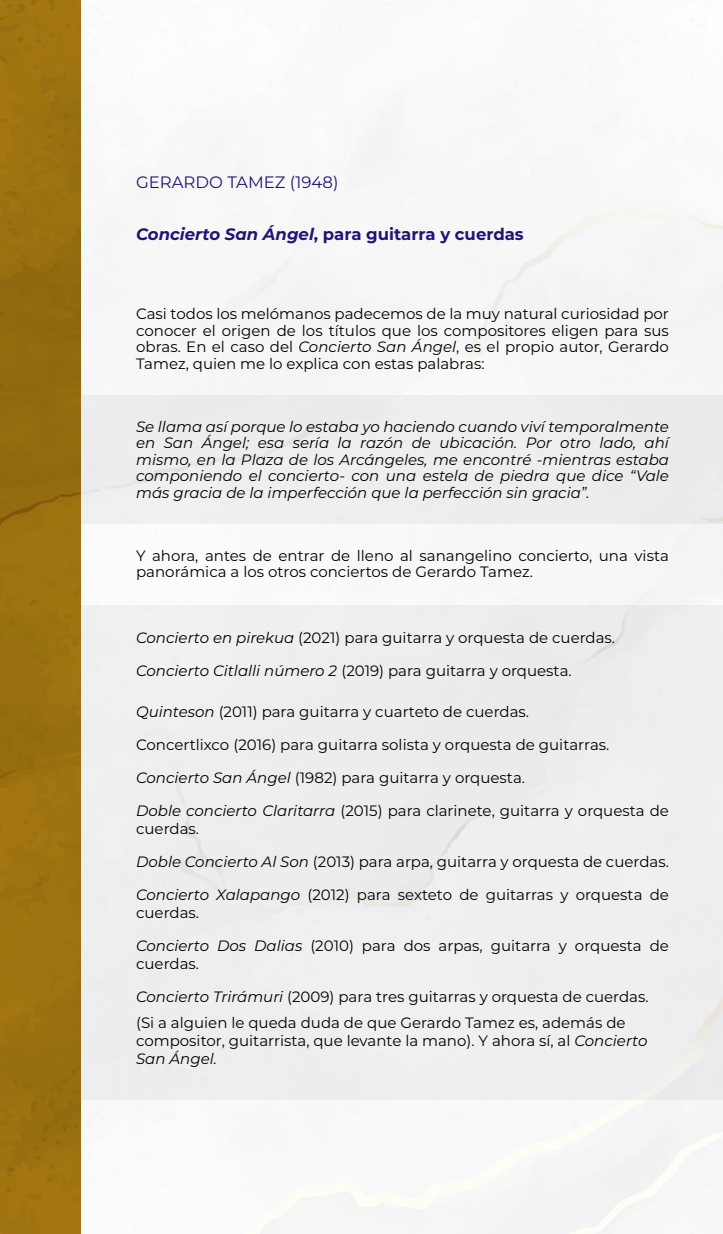
<style>
.page{position:relative;width:723px;height:1234px;background:#fff}
.page>*{position:absolute;margin:0;border:0;box-sizing:border-box;transform-origin:0 0}
.t1{font:700 16.5px "Montserrat";color:#231377}
.t2{font:16.5px "Montserrat";color:#231377}
.t3{font:15px/16.5px "Montserrat";color:#000}
.t4{font:italic 15px/16.5px "Montserrat";color:#000;text-align:justify}
.s1{font-style:italic}
</style>
<div class="page">
<div style="left:81px;top:0;width:642px;height:1233px;background:#f8f8f8"></div>
<div style="left:81px;top:394px;width:642px;height:129px;background:#ededee"></div>
<div style="left:81px;top:605px;width:642px;height:494px;background:#eeeeef"></div>
<div style="left:0;top:0;width:81px;height:1233px;background:#9b7110"></div>
<p class="t2" style="left:136px;top:171px;width:204px">GERARDO TAMEZ (1948)</p>
<p class="t1" style="left:136px;top:222px;width:389px"><span class="s1">Concierto San Ángel</span>, para guitarra y cuerdas</p>
<p class="t3" style="left:136px;top:305px;width:534px;text-align:justify">Casi todos los melómanos padecemos de la muy natural curiosidad por conocer el origen de los títulos que los compositores eligen para sus obras. En el caso del <span class="s1">Concierto San Ángel</span>, es el propio autor, Gerardo Tamez, quien me lo explica con estas palabras:</p>
<p class="t4" style="left:136px;top:417px;width:534px">Se llama así porque lo estaba yo haciendo cuando viví temporalmente en San Ángel; esa sería la razón de ubicación. Por otro lado, ahí mismo, en la Plaza de los Arcángeles, me encontré -mientras estaba componiendo el concierto- con una estela de piedra que dice “Vale más gracia de la imperfección que la perfección sin gracia”.</p>
<p class="t3" style="left:136px;top:546px;width:534px">Y ahora, antes de entrar de lleno al sanangelino concierto, una vista panorámica a los otros conciertos de Gerardo Tamez.</p>
<p class="t3" style="left:136px;top:629px;width:480px"><span class="s1">Concierto en pirekua</span> (2021) para guitarra y orquesta de cuerdas.</p>
<p class="t3" style="left:136px;top:662px;width:437px"><span class="s1">Concierto Citlalli número 2</span> (2019) para guitarra y orquesta.</p>
<p class="t3" style="left:136px;top:702px;width:394px"><span class="s1">Quinteson</span> (2011) para guitarra y cuarteto de cuerdas.</p>
<p class="t3" style="left:136px;top:735px;width:475px">Concertlixco (2016) para guitarra solista y orquesta de guitarras.</p>
<p class="t3" style="left:136px;top:768px;width:390px"><span class="s1">Concierto San Ángel</span> (1982) para guitarra y orquesta.</p>
<p class="t3" style="left:136px;top:801px;width:534px;line-height:18px"><span class="s1">Doble concierto Claritarra</span> (2015) para clarinete, guitarra y orquesta de cuerdas.</p>
<p class="t3" style="left:136px;top:852px;width:534px"><span class="s1">Doble Concierto Al Son</span> (2013) para arpa, guitarra y orquesta de cuerdas.</p>
<p class="t3" style="left:136px;top:885px;width:534px;line-height:18px"><span class="s1">Concierto Xalapango</span> (2012) para sexteto de guitarras y orquesta de cuerdas.</p>
<p class="t3" style="left:136px;top:936px;width:534px;line-height:18px"><span class="s1">Concierto Dos Dalias</span> (2010) para dos arpas, guitarra y orquesta de cuerdas.</p>
<p class="t3" style="left:136px;top:983px;width:514px;line-height:25.5px"><span class="s1">Concierto Trirámuri</span> (2009) para tres guitarras y orquesta de cuerdas. (Si a alguien le queda duda de que Gerardo Tamez es, además de</p>
<p class="t3" style="left:136px;top:1030px;width:513px;line-height:18px">compositor, guitarrista, que levante la mano). Y ahora sí, al <span class="s1">Concierto<br>San Ángel.</span></p>
</div>
